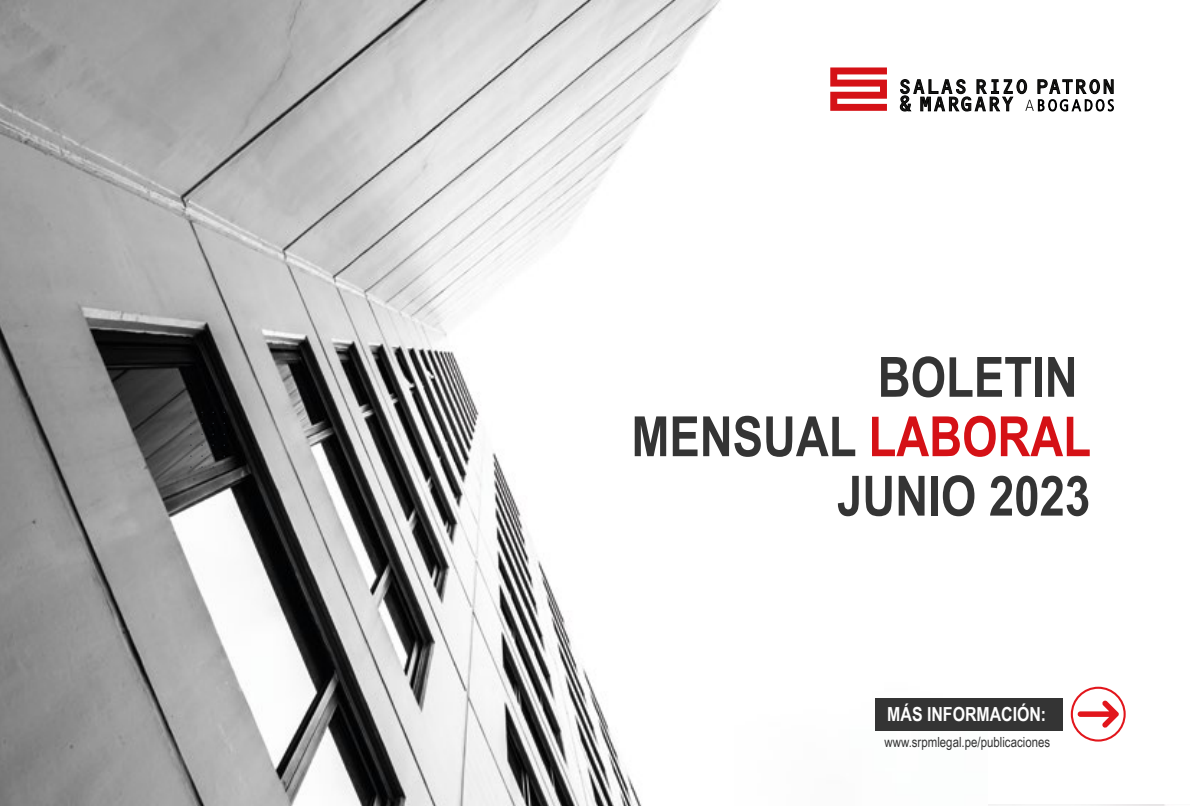
<style>
.page{position:relative;width:1191px;height:806px;background:#fff}
.page>*{position:absolute;margin:0;border:0;box-sizing:border-box;transform-origin:0 0}
.t1{font:700 55.6px/59.4px "Arial Narrow";color:#343434;text-align:right}
.t2{font:700 19.4px "Arial Narrow";color:#fff}
.t3{font:14px "Arial Narrow";color:#343434}
.s1{color:#d51116}
</style>
<div class="page">
<svg style="left:1070px;top:687px;width:55px;height:54px"></svg>
<img style="left:0;top:0;width:987px;height:806px">
<div style="left:875px;top:698px;width:188px;height:32px;background:#343434"></div>
<svg style="left:830px;top:67px;width:57px;height:44px"></svg>
<svg style="left:900px;top:79px;width:213px;height:32px"></svg>
<p class="t1" style="left:631px;top:345px;width:461px">BOLETIN<br>MENSUAL <span class="s1">LABORAL<br></span>JUNIO 2023</p>
<p class="t2" style="left:887px;top:699px;width:160px">MÁS INFORMACIÓN:</p>
<p class="t3" style="left:884px;top:732px;width:167px">www.srpmlegal.pe/publicaciones</p>
</div>
